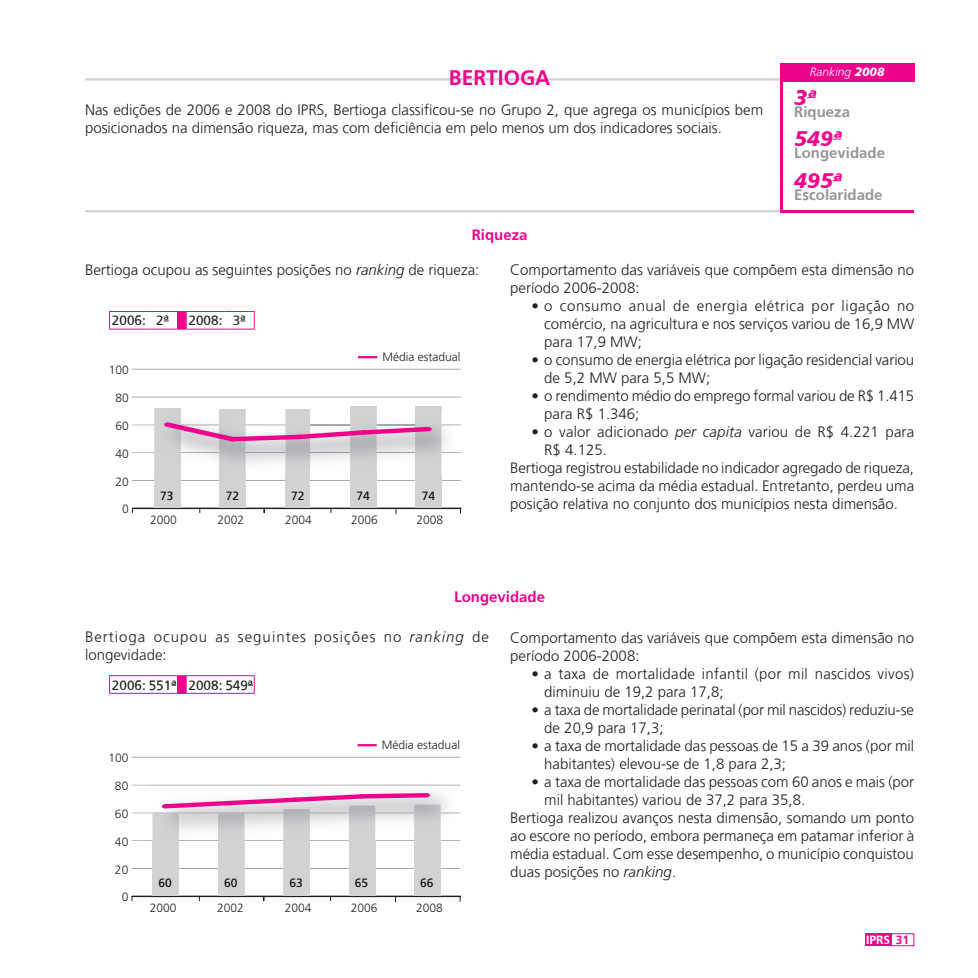
<style>
.page{position:relative;width:978px;height:978px;background:#fff}
.page>*{position:absolute;margin:0;border:0;box-sizing:border-box;transform-origin:0 0}
.t1{font:italic 900 21px "Frutiger";color:#ed028c}
.t2{font:700 21px "Frutiger";color:#ed028c}
.t3{font:300 15px/18px "Frutiger";color:#231f20}
.t4{font:300 15px/18px "Frutiger";letter-spacing:.02em;color:#231f20}
.t5{font:300 15px/18px "Frutiger";letter-spacing:.065em;color:#231f20}
.t6{font:700 15px "Frutiger";color:#939598}
.t7{font:700 15px "Frutiger";color:#ed028c}
.t8{font:13.5px "Frutiger";color:#231f20}
.t9{font:300 12px "Frutiger";color:#231f20}
.t10{font:12px "Frutiger";color:#050504}
.t11{font:italic 300 12px "Frutiger";color:#fff}
.t12{font:700 12px "Frutiger";color:#fff}
.s1{font-weight:900}
.s2{font-style:italic}
.s3{color:#ed028c}
</style>
<div class="page">
<div style="left:865px;top:933px;width:26px;height:13px;background:#ed028c"></div>
<div style="left:890px;top:933px;width:24px;height:13px;border:1px solid #ed028c"></div>
<hr style="left:85px;top:78px;width:829px;height:2px;background:#d1d2d4">
<hr style="left:85px;top:210px;width:829px;height:2px;background:#d1d2d4">
<div style="left:780px;top:64px;width:134px;height:18px;background:#ed028c"></div>
<hr style="left:780px;top:66px;width:2px;height:146px;background:#ed028c">
<hr style="left:781px;top:210px;width:133px;height:2px;background:#ed028c">
<hr style="left:109px;top:329px;width:39px;height:1px;background:#ed028c">
<hr style="left:148px;top:329px;width:30px;height:1px;background:#ed028c">
<hr style="left:109px;top:311px;width:39px;height:1px;background:#ed028c">
<svg style="left:109px;top:312px;width:1px;height:17px"></svg>
<hr style="left:148px;top:311px;width:30px;height:1px;background:#ed028c">
<hr style="left:186px;top:311px;width:38px;height:1px;background:#ed028c">
<hr style="left:224px;top:311px;width:31px;height:1px;background:#ed028c">
<svg style="left:254px;top:312px;width:1px;height:17px"></svg>
<svg style="left:177px;top:311px;width:10px;height:19px"></svg>
<hr style="left:186px;top:329px;width:38px;height:1px;background:#ed028c">
<hr style="left:224px;top:329px;width:31px;height:1px;background:#ed028c">
<hr style="left:109px;top:693px;width:39px;height:1px;background:#ed028c">
<hr style="left:148px;top:693px;width:30px;height:1px;background:#ed028c">
<hr style="left:109px;top:675px;width:39px;height:1px;background:#ed028c">
<svg style="left:109px;top:676px;width:1px;height:17px"></svg>
<hr style="left:148px;top:675px;width:30px;height:1px;background:#ed028c">
<hr style="left:186px;top:675px;width:38px;height:1px;background:#ed028c">
<hr style="left:224px;top:675px;width:31px;height:1px;background:#ed028c">
<hr style="left:186px;top:693px;width:38px;height:1px;background:#ed028c">
<hr style="left:224px;top:693px;width:31px;height:1px;background:#ed028c">
<svg style="left:171px;top:675px;width:16px;height:19px"></svg>
<svg style="left:248px;top:676px;width:7px;height:17px"></svg>
<hr style="left:132px;top:480px;width:328px;height:1px;background:#a8a9ad">
<hr style="left:132px;top:397px;width:328px;height:1px;background:#a8a9ad">
<hr style="left:132px;top:369px;width:328px;height:1px;background:#a8a9ad">
<svg style="left:359px;top:356px;width:17px;height:2px"></svg>
<hr style="left:133px;top:508px;width:328px;height:1px;background:#231f20">
<div style="left:154px;top:408px;width:27px;height:100px;background:#d1d2d4"></div>
<div style="left:219px;top:410px;width:26px;height:98px;background:#d1d2d4"></div>
<div style="left:286px;top:410px;width:24px;height:98px;background:#d1d2d4"></div>
<div style="left:350px;top:406px;width:27px;height:102px;background:#d1d2d4"></div>
<div style="left:415px;top:406px;width:26px;height:102px;background:#d1d2d4"></div>
<img style="left:181px;top:410px;width:266px;height:64px">
<svg style="left:132px;top:452px;width:329px;height:1px"></svg>
<img style="left:377px;top:452px;width:38px;height:1px">
<img style="left:310px;top:452px;width:40px;height:1px">
<img style="left:152px;top:452px;width:134px;height:1px">
<img style="left:154px;top:442px;width:27px;height:11px">
<img style="left:219px;top:410px;width:26px;height:64px">
<svg style="left:132px;top:422px;width:329px;height:20px"></svg>
<hr style="left:132px;top:868px;width:328px;height:1px;background:#a8a9ad">
<svg style="left:132px;top:840px;width:18px;height:1px"></svg>
<svg style="left:132px;top:785px;width:18px;height:1px"></svg>
<hr style="left:132px;top:757px;width:328px;height:1px;background:#a8a9ad">
<svg style="left:359px;top:744px;width:17px;height:2px"></svg>
<hr style="left:132px;top:896px;width:328px;height:1px;background:#231f20">
<div style="left:153px;top:813px;width:26px;height:83px;background:#d1d2d4"></div>
<div style="left:218px;top:813px;width:26px;height:83px;background:#d1d2d4"></div>
<div style="left:284px;top:809px;width:26px;height:87px;background:#d1d2d4"></div>
<div style="left:349px;top:806px;width:26px;height:90px;background:#d1d2d4"></div>
<div style="left:414px;top:805px;width:26px;height:91px;background:#d1d2d4"></div>
<img style="left:150px;top:784px;width:310px;height:57px">
<img style="left:150px;top:785px;width:310px;height:1px">
<img style="left:153px;top:814px;width:26px;height:27px">
<img style="left:218px;top:814px;width:26px;height:27px">
<img style="left:284px;top:814px;width:26px;height:27px">
<img style="left:349px;top:814px;width:26px;height:27px">
<img style="left:414px;top:814px;width:26px;height:27px">
<svg style="left:132px;top:793px;width:328px;height:21px"></svg>
<h1 class="t2" style="left:449px;top:65px;width:103px">BERTIOGa</h1>
<p class="t3" style="left:85px;top:100px;width:680px">Nas edições de 2006 e 2008 do IPRS, Bertioga classificou-se no Grupo 2, que agrega os municípios bem posicionados na dimensão riqueza, mas com deficiência em pelo menos um dos indicadores sociais.</p>
<p class="t7" style="left:472px;top:226px;width:57px">Riqueza</p>
<p class="t11" style="left:810px;top:65px;width:76px">Ranking <span class="s1">2008</span></p>
<h1 class="t1" style="left:794px;top:85px;width:23px">3ª</h1>
<p class="t6" style="left:794px;top:103px;width:57px">Riqueza</p>
<h1 class="t1" style="left:794px;top:126px;width:48px">549ª</h1>
<p class="t6" style="left:794px;top:144px;width:92px">longevidade</p>
<h1 class="t1" style="left:794px;top:168px;width:48px">495ª</h1>
<p class="t6" style="left:794px;top:186px;width:90px">Escolaridade</p>
<p class="t3" style="left:85px;top:260px;width:396px">Bertioga ocupou as seguintes posições no <span class="s2">ranking</span> de riqueza:</p>
<p class="t8" style="left:112px;top:313px;width:58px">2006: 2ª</p>
<p class="t8" style="left:189px;top:313px;width:58px">2008: 3ª</p>
<p class="t9" style="left:109px;top:363px;width:22px">100</p>
<p class="t9" style="left:115px;top:391px;width:15px">80</p>
<p class="t9" style="left:115px;top:419px;width:15px">60</p>
<p class="t9" style="left:115px;top:447px;width:15px">40</p>
<p class="t9" style="left:115px;top:475px;width:15px">20</p>
<p class="t9" style="left:382px;top:350px;width:80px">Média estadual</p>
<p class="t9" style="left:122px;top:502px;width:8px">0</p>
<p class="t10" style="left:160px;top:488px;width:15px">73</p>
<p class="t10" style="left:226px;top:488px;width:15px">72</p>
<p class="t10" style="left:291px;top:488px;width:15px">72</p>
<p class="t10" style="left:356px;top:488px;width:15px">74</p>
<p class="t10" style="left:422px;top:488px;width:15px">74</p>
<p class="t9" style="left:150px;top:513px;width:28px">2000</p>
<p class="t9" style="left:218px;top:513px;width:28px">2002</p>
<p class="t9" style="left:285px;top:513px;width:28px">2004</p>
<p class="t9" style="left:351px;top:513px;width:28px">2006</p>
<p class="t9" style="left:417px;top:513px;width:28px">2008</p>
<p class="t3" style="left:510px;top:260px;width:405px">Comportamento das variáveis que compõem esta dimensão no período 2006-2008:</p>
<p class="t3" style="left:544px;top:296px;width:371px;text-align:justify;text-indent:-13px">• o consumo anual de energia elétrica por ligação no comércio, na agricultura e nos serviços variou de 16,9 MW para 17,9 MW;</p>
<p class="t3" style="left:544px;top:350px;width:371px;text-indent:-13px">• o consumo de energia elétrica por ligação residencial variou de 5,2 MW para 5,5 MW;</p>
<p class="t3" style="left:544px;top:386px;width:371px;text-indent:-13px">• o rendimento médio do emprego formal variou de R$ 1.415 para R$ 1.346;</p>
<p class="t3" style="left:532px;top:422px;width:384px">• o valor adicionado <span class="s2">per capita</span> variou de R$ 4.221 para</p>
<p class="t3" style="left:544px;top:440px;width:64px">R$ 4.125.</p>
<p class="t3" style="left:510px;top:458px;width:405px">Bertioga registrou estabilidade no indicador agregado de riqueza,</p>
<p class="t3" style="left:510px;top:476px;width:405px">mantendo-se acima da média estadual. Entretanto, perdeu uma</p>
<p class="t3" style="left:510px;top:494px;width:389px">posição relativa no conjunto dos municípios nesta dimensão.</p>
<p class="t7" style="left:454px;top:588px;width:92px">longevidade</p>
<p class="t5" style="left:85px;top:628px;width:405px">Bertioga ocupou as seguintes posições no <span class="s2">ranking</span> de longevidade:</p>
<p class="t8" style="left:112px;top:677px;width:142px">2006: 551ª 2008: 549ª</p>
<p class="t9" style="left:108px;top:751px;width:22px">100</p>
<p class="t9" style="left:115px;top:779px;width:15px">80</p>
<p class="t9" style="left:115px;top:807px;width:15px">60</p>
<p class="t9" style="left:115px;top:835px;width:15px">40</p>
<p class="t9" style="left:115px;top:863px;width:15px">20</p>
<p class="t9" style="left:382px;top:738px;width:80px">Média estadual</p>
<p class="t9" style="left:122px;top:890px;width:8px">0</p>
<p class="t10" style="left:159px;top:876px;width:15px">60</p>
<p class="t10" style="left:224px;top:876px;width:15px">60</p>
<p class="t10" style="left:289px;top:876px;width:15px">63</p>
<p class="t10" style="left:355px;top:876px;width:15px">65</p>
<p class="t10" style="left:420px;top:876px;width:15px">66</p>
<p class="t9" style="left:150px;top:901px;width:28px">2000</p>
<p class="t9" style="left:217px;top:901px;width:28px">2002</p>
<p class="t9" style="left:285px;top:901px;width:28px">2004</p>
<p class="t9" style="left:351px;top:901px;width:28px">2006</p>
<p class="t9" style="left:416px;top:901px;width:28px">2008</p>
<p class="t3" style="left:510px;top:629px;width:405px">Comportamento das variáveis que compõem esta dimensão no período 2006-2008:</p>
<p class="t4" style="left:544px;top:665px;width:371px;text-indent:-13px">• a taxa de mortalidade infantil (por mil nascidos vivos) diminuiu de 19,2 para 17,8;</p>
<p class="t3" style="left:544px;top:701px;width:371px;text-indent:-13px">• a taxa de mortalidade perinatal (por mil nascidos) reduziu-se de 20,9 para 17,3;</p>
<p class="t3" style="left:544px;top:737px;width:371px;text-indent:-13px">• a taxa de mortalidade das pessoas de 15 a 39 anos (por mil habitantes) elevou-se de 1,8 para 2,3;</p>
<p class="t3" style="left:532px;top:773px;width:384px">• a taxa de mortalidade das pessoas com 60 anos e mais (por</p>
<p class="t3" style="left:544px;top:791px;width:262px">mil habitantes) variou de 37,2 para 35,8.</p>
<p class="t3" style="left:510px;top:809px;width:405px">Bertioga realizou avanços nesta dimensão, somando um ponto</p>
<p class="t3" style="left:510px;top:827px;width:405px">ao escore no período, embora permaneça em patamar inferior à</p>
<p class="t3" style="left:510px;top:845px;width:405px">média estadual. Com esse desempenho, o município conquistou</p>
<p class="t3" style="left:510px;top:863px;width:167px">duas posições no <span class="s2">ranking</span>.</p>
<p class="t12" style="left:866px;top:932px;width:45px">IPRS <span class="s3">31</span></p>
</div>
